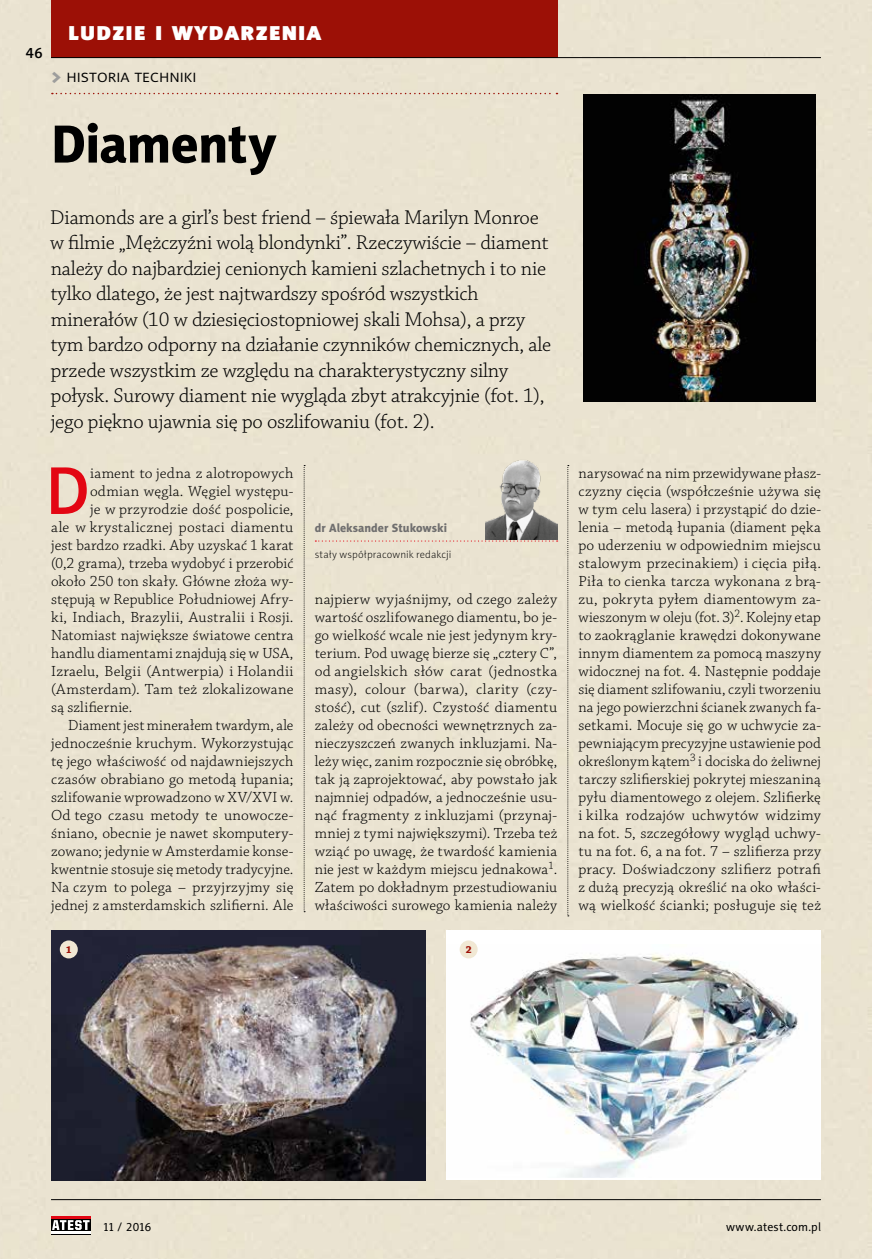
<style>
.page{position:relative;width:872px;height:1259px;background:#eae3d1}
.page>*{position:absolute;margin:0;border:0;box-sizing:border-box;transform-origin:0 0}
.t1{font:68.25px "Naomi Sans EFN Medium";color:#e30613}
.t2{font:54px "Naomi Sans EFN Heavy";letter-spacing:-.01em;color:#000}
.t3{font:27px "Naomi Sans EFN Black";letter-spacing:.03em;color:#fff}
.t4{font:300 21px/25.5px "Chaparral Pro";letter-spacing:-.01em;color:#000}
.t5{font:18px "Naomi Sans EFN Light";color:#000}
.t6{font:300 15.45px/18px "Chaparral Pro";letter-spacing:.01em;color:#000;text-align:justify}
.t7{font:15px "Naomi Sans EFN Medium";color:#000}
.t8{font:12px "Naomi Sans EFN";letter-spacing:.02em;color:#000}
.t9{font:12px "Naomi Sans EFN Heavy";color:#706f6f}
.t10{font:700 10.65px "Chaparral Pro";color:#9c1006}
.t11{font:10.5px "Naomi Sans EFN Thin";letter-spacing:.015em;color:#000}
.s1{font-family:"Naomi Sans EFN Black";color:#9d9d9c}
</style>
<div class="page">
<div style="left:51px;top:0;width:506px;height:58px;background:#9c1006"></div>
<svg style="left:52px;top:93px;width:505px;height:1px"></svg>
<svg style="left:567px;top:465px;width:2px;height:451px"></svg>
<svg style="left:304px;top:465px;width:1px;height:447px"></svg>
<hr style="left:51px;top:57px;width:770px;height:1px;background:#000">
<img style="left:485px;top:459px;width:72px;height:80px">
<svg style="left:315px;top:540px;width:242px;height:1px"></svg>
<img style="left:51px;top:930px;width:374px;height:250px">
<div style="left:446px;top:930px;width:375px;height:250px;background:#fff"></div>
<img style="left:464px;top:945px;width:335px;height:233px">
<div style="left:459px;top:940px;width:18px;height:18px;background:#f1e8d4;border-radius:50%"></div>
<div style="left:60px;top:940px;width:18px;height:18px;background:#f1e8d4;border-radius:50%"></div>
<img style="left:584px;top:94px;width:231px;height:307px">
<hr style="left:51px;top:1199px;width:770px;height:1px;background:#000">
<div style="left:51px;top:1218px;width:40px;height:13px;background:#000"></div>
<hr style="left:51px;top:1231px;width:40px;height:2px;background:#fff">
<hr style="left:51px;top:1216px;width:40px;height:2px;background:#e30613">
<hr style="left:51px;top:1233px;width:40px;height:1px;background:#000">
<svg style="left:52px;top:1220px;width:38px;height:10px"></svg>
<p class="t7" style="left:26px;top:44px;width:18px">46</p>
<h3 class="t3" style="left:68px;top:15px;width:255px">ludzie i wydarzenia</h3>
<p class="t5" style="left:51px;top:66px;width:147px"><span class="s1">&gt;</span> historia techniki</p>
<h2 class="t2" style="left:51px;top:112px;width:227px">Diamenty</h2>
<h3 class="t4" style="left:50px;top:205px;width:490px">Diamonds are a girl’s best friend – śpiewała Marilyn Monroe w filmie</h3>
<h3 class="t4" style="left:119px;top:244px;width:8px">”</h3>
<p class="t4" style="left:51px;top:231px;width:502px;text-indent:75px">Mężczyźni wolą blondynki”. Rzeczywiście – diament należy do najbardziej cenionych kamieni szlachetnych i to nie tylko dlatego, że jest najtwardszy spośród wszystkich minerałów (10 w dziesięciostopniowej skali Mohsa), a przy tym bardzo odporny na działanie czynników chemicznych, ale przede wszystkim ze względu na charakterystyczny silny połysk. Surowy diament nie wygląda zbyt atrakcyjnie (fot. 1), jego piękno ujawnia się po oszlifowaniu (fot. 2).</p>
<h1 class="t1" style="left:46px;top:451px;width:46px">D</h1>
<p class="t6" style="left:90px;top:465px;width:205px">iament to jedna z alotropowych</p>
<p class="t6" style="left:90px;top:483px;width:205px">odmian węgla. Węgiel występu-</p>
<p class="t6" style="left:90px;top:501px;width:205px">je w przyrodzie dość pospolicie,</p>
<p class="t6" style="left:51px;top:519px;width:244px">ale w krystalicznej postaci diamentu</p>
<p class="t6" style="left:51px;top:537px;width:244px">jest bardzo rzadki. Aby uzyskać 1 karat</p>
<p class="t6" style="left:51px;top:555px;width:244px">(0,2 grama), trzeba wydobyć i przerobić</p>
<p class="t6" style="left:51px;top:573px;width:244px">około 250 ton skały. Główne złoża wy-</p>
<p class="t6" style="left:51px;top:591px;width:244px">stępują w Republice Południowej Afry-</p>
<p class="t6" style="left:51px;top:609px;width:244px">ki, Indiach, Brazylii, Australii i Rosji.</p>
<p class="t6" style="left:51px;top:627px;width:244px">Natomiast największe światowe centra</p>
<p class="t6" style="left:51px;top:645px;width:244px">handlu diamentami znajdują się w USA,</p>
<p class="t6" style="left:51px;top:663px;width:244px">Izraelu, Belgii (Antwerpia) i Holandii</p>
<p class="t6" style="left:51px;top:681px;width:244px">(Amsterdam). Tam też zlokalizowane</p>
<p class="t6" style="left:51px;top:699px;width:83px">są szlifiernie.</p>
<p class="t6" style="left:68px;top:717px;width:227px">Diament jest minerałem twardym, ale</p>
<p class="t6" style="left:51px;top:735px;width:244px">jednocześnie kruchym. Wykorzystując</p>
<p class="t6" style="left:51px;top:753px;width:244px">tę jego właściwość od najdawniejszych</p>
<p class="t6" style="left:51px;top:771px;width:244px">czasów obrabiano go metodą łupania;</p>
<p class="t6" style="left:51px;top:789px;width:244px">szlifowanie wprowadzono w XV/XVI w.</p>
<p class="t6" style="left:51px;top:807px;width:244px">Od tego czasu metody te unowocze-</p>
<p class="t6" style="left:51px;top:825px;width:244px">śniano, obecnie je nawet skomputery-</p>
<p class="t6" style="left:51px;top:843px;width:244px">zowano; jedynie w Amsterdamie konse-</p>
<p class="t6" style="left:51px;top:861px;width:244px">kwentnie stosuje się metody tradycyjne.</p>
<p class="t6" style="left:51px;top:879px;width:244px">Na czym to polega – przyjrzyjmy się</p>
<p class="t6" style="left:51px;top:897px;width:244px">jednej z amsterdamskich szlifierni. Ale</p>
<p class="t9" style="left:315px;top:520px;width:134px">dr Aleksander Stukowski</p>
<p class="t11" style="left:315px;top:549px;width:138px">stały współpracownik redakcji</p>
<p class="t6" style="left:315px;top:591px;width:244px">najpierw wyjaśnijmy, od czego zależy wartość oszlifowanego diamentu, bo je&shy;go wielkość wcale nie jest jedynym kry&shy;terium. Pod uwagę bierze się „cztery C”, od angielskich słów carat (jednostka masy), colour (barwa), clarity (czy&shy;stość), cut (szlif). Czystość diamentu zależy od obecności wewnętrznych za&shy;nieczyszczeń zwanych inkluzjami. Na&shy;leży więc, zanim rozpocznie się obróbkę, tak ją zaprojektować, aby powstało jak najmniej odpadów, a jednocześnie usu&shy;nąć fragmenty z inkluzjami (przynaj&shy;mniej z tymi największymi). Trzeba też wziąć po uwagę, że twardość kamienia nie jest w każdym miejscu jednakowa<sup>1</sup>.<br>Zatem po dokładnym przestudiowaniu właściwości surowego kamienia należy</p>
<p class="t10" style="left:66px;top:943px;width:7px">1</p>
<p class="t10" style="left:466px;top:943px;width:7px">2</p>
<p class="t6" style="left:578px;top:465px;width:244px">narysować na nim przewidywane płasz&shy;czyzny cięcia (współcześnie używa się w tym celu lasera) i przystąpić do dzie&shy;lenia – metodą łupania (diament pęka po uderzeniu w odpowiednim miejscu stalowym przecinakiem) i cięcia piłą.<br>Piła to cienka tarcza wykonana z brą&shy;zu, pokryta pyłem diamentowym za&shy;wieszonym w oleju (fot. 3)<sup>2</sup>. Kolejny etap to zaokrąglanie krawędzi dokonywane innym diamentem za pomocą maszyny widocznej na fot. 4. Następnie poddaje się diament szlifowaniu, czyli tworzeniu na jego powierzchni ścianek zwanych fa&shy;setkami. Mocuje się go w uchwycie za&shy;pewniającym precyzyjne ustawienie pod określonym kątem<sup>3</sup> i dociska do żeliwnej tarczy szlifierskiej pokrytej mieszaniną pyłu diamentowego z olejem. Szlifierkę i kilka rodzajów uchwytów widzimy na fot. 5, szczegółowy wygląd uchwy&shy;tu na fot. 6, a na fot. 7 – szlifierza przy pracy. Doświadczony szlifierz potrafi z dużą precyzją określić na oko właści&shy;wą wielkość ścianki; posługuje się też</p>
<p class="t8" style="left:103px;top:1220px;width:49px">11 / 2016</p>
<p class="t8" style="left:726px;top:1220px;width:96px">www.atest.com.pl</p>
</div>
